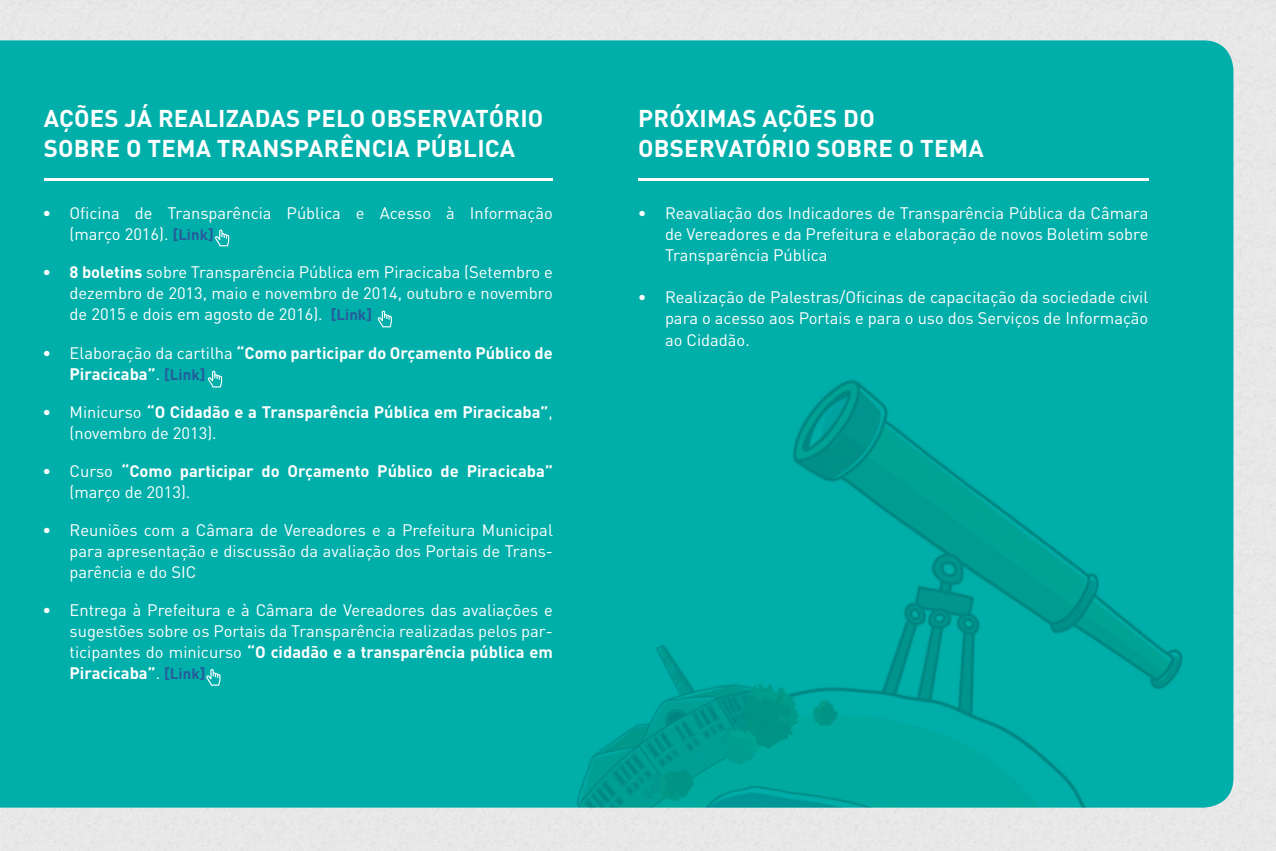
<style>
.page{position:relative;width:1276px;height:851px;background:#fff}
.page>*{position:absolute;margin:0;border:0;box-sizing:border-box;transform-origin:0 0}
.t1{font:700 24px/30px "DIN Pro";letter-spacing:.01em;color:#fff}
.t2{font:16.5px/21px "DIN Pro";color:#fff;text-align:justify}
.t3{font:700 16.5px/21px "DIN Pro";color:#fff}
.s1{font-weight:700;font-size:15px;color:#275b9b}
.s2{font-weight:700}
.s3{font-weight:400}
.s4{font-size:15px;color:#275b9b}
</style>
<div class="page">
<div style="left:0;top:0;width:1276px;height:850px;background:#e8e8e8"></div>
<div style="left:0;top:40px;width:1233px;height:767px;background:#00afaa"></div>
<img style="left:499px;top:315px;width:734px;height:492px">
<hr style="left:44px;top:179px;width:509px;height:2px;background:#fff">
<hr style="left:638px;top:179px;width:510px;height:2px;background:#fff">
<svg style="left:215px;top:229px;width:14px;height:17px"></svg>
<svg style="left:377px;top:310px;width:15px;height:17px"></svg>
<svg style="left:208px;top:370px;width:14px;height:17px"></svg>
<svg style="left:206px;top:668px;width:14px;height:17px"></svg>
<h1 class="t1" style="left:44px;top:103px;width:501px">AÇÕES JÁ REALIZADAS PELO OBSERVATÓRIO<br>SOBRE O TEMA TRANSPARÊNCIA PÚBLICA</h1>
<h1 class="t1" style="left:638px;top:103px;width:347px">PRÓXIMAS AÇÕES DO<br>OBSERVATÓRIO SOBRE O TEMA</h1>
<p class="t2" style="left:70px;top:202px;width:485px;text-indent:-27px">• Oficina de Transparência Pública e Acesso à Informação (março 2016). <span class="s1">[Link]</span></p>
<p class="t2" style="left:70px;top:261px;width:485px;text-indent:-27px">• <span class="s2">8 boletins</span> sobre Transparência Pública em Piracicaba (Setembro e dezembro de 2013, maio e novembro de 2014, outubro e novembro de 2015 e dois em agosto de 2016). <span class="s1">[Link]</span></p>
<p class="t3" style="left:70px;top:341px;width:485px;text-indent:-27px"><span class="s3">• Elaboração da cartilha</span> “Como participar do Orçamento Público de<br>Piracicaba”<span class="s3">.</span> <span class="s4">[Link]</span></p>
<p class="t3" style="left:70px;top:400px;width:485px;text-indent:-27px"><span class="s3">• Minicurso</span> “O Cidadão e a Transparência Pública em Piracicaba”<span class="s3">, (novembro de 2013).</span></p>
<p class="t3" style="left:70px;top:459px;width:485px;text-indent:-27px"><span class="s3">• Curso</span> “Como participar do Orçamento Público de Piracicaba” <span class="s3">(março de 2013).</span></p>
<p class="t2" style="left:70px;top:518px;width:485px;text-indent:-27px">• Reuniões com a Câmara de Vereadores e a Prefeitura Municipal para apresentação e discussão da avaliação dos Portais de Trans&shy;parência e do SIC</p>
<p class="t2" style="left:70px;top:598px;width:485px;text-indent:-27px">• Entrega à Prefeitura e à Câmara de Vereadores das avaliações e sugestões sobre os Portais da Transparência realizadas pelos par&shy;ticipantes do minicurso <span class="s2">“O cidadão e a transparência pública em Piracicaba”</span>. <span class="s1">[Link]</span></p>
<p class="t2" style="left:665px;top:202px;width:485px;text-indent:-27px">• Reavaliação dos Indicadores de Transparência Pública da Câmara de Vereadores e da Prefeitura e elaboração de novos Boletim sobre Transparência Pública</p>
<p class="t2" style="left:665px;top:286px;width:485px;text-indent:-27px">• Realização de Palestras/Oficinas de capacitação da sociedade civil para o acesso aos Portais e para o uso dos Serviços de Informação ao Cidadão.</p>
</div>
